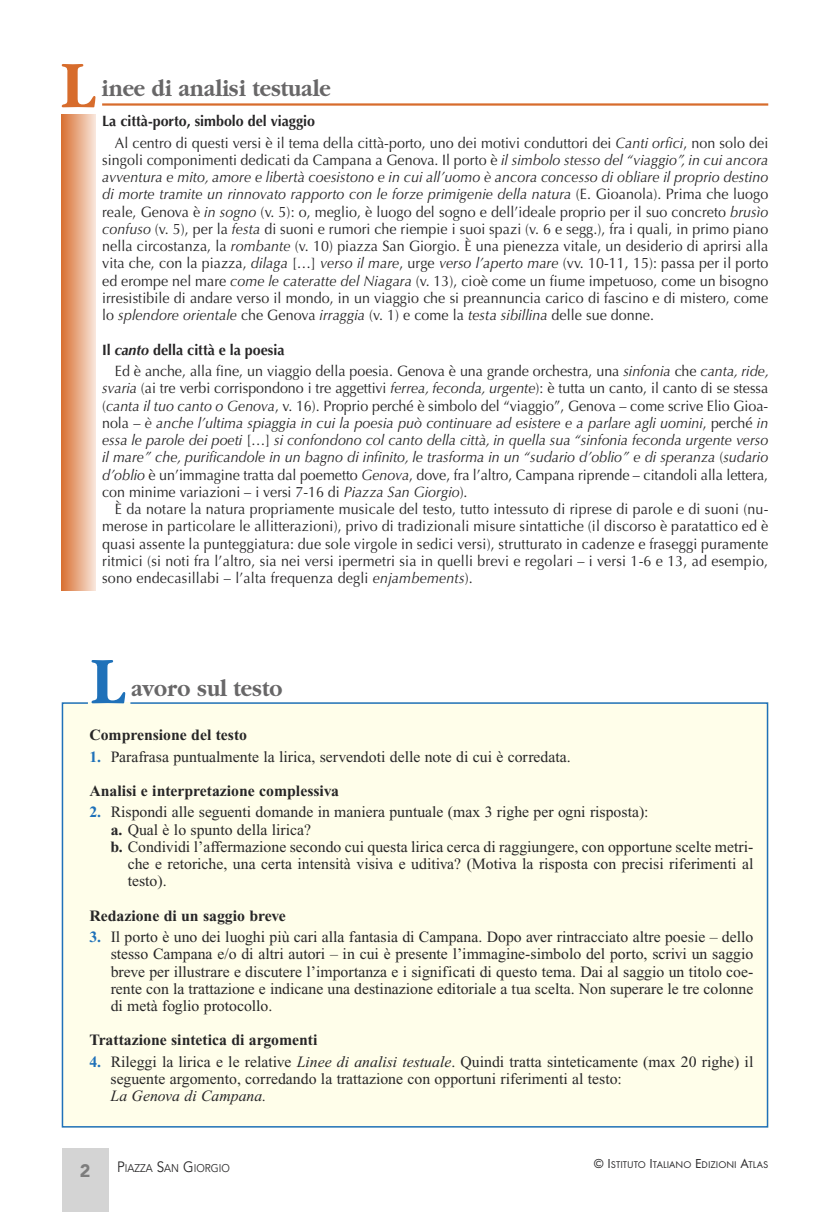
<style>
.page{position:relative;width:830px;height:1212px;background:#fff}
.page>*{position:absolute;margin:0;border:0;box-sizing:border-box;transform-origin:0 0}
.t1{font:700 69.15px "Garamond";color:#1f71b9;scale:.9 1}
.t2{font:700 69.15px "Garamond";color:#d76c2c;scale:.9 1}
.t3{font:700 24px "Garamond";color:#686768;scale:.9 1}
.t4{font:900 18px "Avenir";color:#7d7d7d}
.t5{font:15.75px/17.2px "Times New Roman";color:#272627}
.t6{font:700 15.75px "Times New Roman";color:#272627}
.t7{font:italic 15.75px "Times New Roman";color:#272627}
.t8{font:15px/17.2px "Optima";letter-spacing:.005em;color:#272627;scale:.95 1}
.t9{font:italic 15px/17.2px "Optima";color:#272627;text-align:justify;scale:.95 1}
.t10{font:11.25px "Avenir";color:#272627;scale:.9 1}
.t11{font:10.2px "Futura T";color:#272627}
.s1{font-weight:700}
.s2{font-style:italic}
.s3{font-weight:700;font-style:italic}
.s4{font-style:normal}
.s5{font-weight:700;color:#1f71b9}
.s6{font-size:15px}
.s7{font-size:13.5px}
</style>
<div class="page">
<div style="left:62px;top:1148px;width:46px;height:64px;background:#d4d4d4"></div>
<div style="left:61px;top:702px;width:707px;height:426px;background:#fffeea"></div>
<hr style="left:102px;top:103px;width:665px;height:3px;background:#d76c2c">
<div style="left:62px;top:115px;width:34px;height:475px;background:linear-gradient(to right,#d97235,#f8e4d8)"></div>
<h1 class="t2" style="left:61px;top:43px;width:39px">L</h1>
<h2 class="t3" style="left:101px;top:73px;width:256px">inee di analisi testuale</h2>
<p class="t8" style="left:115px;top:112px;width:689px;line-height:21.5px;text-indent:-13px"><span class="s1">La città-porto, simbolo del viaggio<br></span>Al centro di questi versi è il tema della città-porto, uno dei motivi conduttori dei <span class="s2">Canti orfici</span>, non solo dei</p>
<p class="t8" style="left:102px;top:153px;width:702px;text-align:justify">singoli componimenti dedicati da Campana a Genova. Il porto è <span class="s2">il simbolo stesso del “viaggio”, in cui ancora avventura e mito, amore e libertà coesistono e in cui all’uomo è ancora concesso di obliare il proprio destino di morte tramite un rinnovato rapporto con le forze primigenie della natura</span> (E. Gioanola). Prima che luogo reale, Genova è <span class="s2">in sogno</span> (v. 5): o, meglio, è luogo del sogno e dell’ideale proprio per il suo concreto <span class="s2">brusìo confuso</span> (v. 5), per la <span class="s2">festa</span> di suoni e rumori che riempie i suoi spazi (v. 6 e segg.), fra i quali, in primo piano nella circostanza, la <span class="s2">rombante</span> (v. 10) piazza San Giorgio. È una pienezza vitale, un desiderio di aprirsi alla vita che, con la piazza, <span class="s2">dilaga</span> […] <span class="s2">verso il mare</span>, urge <span class="s2">verso l’aperto mare</span> (vv. 10-11, 15): passa per il porto ed erompe nel mare <span class="s2">come le cateratte del Niagara</span> (v. 13), cioè come un fiume impetuoso, come un bisogno irresistibile di andare verso il mondo, in un viaggio che si preannuncia carico di fascino e di mistero, come lo <span class="s2">splendore orientale</span> che Genova <span class="s2">irraggia</span> (v. 1) e come la <span class="s2">testa sibillina</span> delle sue donne.</p>
<p class="t8" style="left:115px;top:340px;width:689px;line-height:21.5px;text-indent:-13px"><span class="s1">Il</span> <span class="s3">canto</span> <span class="s1">della città e la poesia<br></span>Ed è anche, alla fine, un viaggio della poesia. Genova è una grande orchestra, una <span class="s2">sinfonia</span> che <span class="s2">canta, ride,</span></p>
<p class="t9" style="left:102px;top:381px;width:702px">svaria <span class="s4">(ai tre verbi corrispondono i tre aggettivi</span> ferrea, feconda, urgente<span class="s4">): è tutta un canto, il canto di se stessa (</span>canta il tuo canto o Genova<span class="s4">, v. 16). Proprio perché è simbolo del “viaggio”, Genova – come scrive Elio Gioa&shy;nola –</span> è anche l’ultima spiaggia in cui la poesia può continuare ad esistere e a parlare agli uomini<span class="s4">, perché</span> in essa le parole dei poeti <span class="s4">[…]</span> si confondono col canto della città, in quella sua “sinfonia feconda urgente verso il mare” che, purificandole in un bagno di infinito, le trasforma in un “sudario d’oblio” e di speranza <span class="s4">(</span>sudario d’oblio <span class="s4">è un’immagine tratta dal poemetto</span> Genova<span class="s4">, dove, fra l’altro, Campana riprende – citandoli alla lettera, con minime variazioni – i versi 7-16 di</span> Piazza San Giorgio<span class="s4">).</span></p>
<p class="t8" style="left:102px;top:502px;width:702px;text-align:justify;text-indent:13px">È da notare la natura propriamente musicale del testo, tutto intessuto di riprese di parole e di suoni (nu&shy;merose in particolare le allitterazioni), privo di tradizionali misure sintattiche (il discorso è paratattico ed è quasi assente la punteggiatura: due sole virgole in sedici versi), strutturato in cadenze e fraseggi puramente ritmici (si noti fra l’altro, sia nei versi ipermetri sia in quelli brevi e regolari – i versi 1-6 e 13, ad esempio, sono endecasillabi – l’alta frequenza degli <span class="s2">enjambements</span>).</p>
<h1 class="t1" style="left:91px;top:639px;width:39px">L</h1>
<h2 class="t3" style="left:131px;top:674px;width:169px">avoro sul testo</h2>
<p class="t6" style="left:89px;top:730px;width:159px">Comprensione del testo</p>
<p class="t5" style="left:89px;top:741px;width:482px;line-height:34.2px"><span class="s5">1.</span> Parafrasa puntualmente la lirica, servendoti delle note di cui è corredata.<br><span class="s1">Analisi e interpretazione complessiva</span></p>
<p class="t5" style="left:89px;top:805px;width:560px"><span class="s5">2.</span> Rispondi alle seguenti domande in maniera puntuale (max 3 righe per ogni risposta):</p>
<p class="t5" style="left:111px;top:822px;width:202px"><span class="s1">a.</span> Qual è lo spunto della lirica?</p>
<p class="t5" style="left:111px;top:839px;width:644px"><span class="s1">b.</span> Condividi l’affermazione secondo cui questa lirica cerca di raggiungere, con opportune scelte metri-</p>
<p class="t5" style="left:128px;top:857px;width:627px">che e retoriche, una certa intensità visiva e uditiva? (Motiva la risposta con precisi riferimenti al</p>
<p class="t5" style="left:128px;top:874px;width:40px">testo).</p>
<p class="t6" style="left:89px;top:910px;width:198px">Redazione di un saggio breve</p>
<p class="t5" style="left:111px;top:930px;width:644px;text-align:justify;text-indent:-21px"><span class="s5">3.</span> Il porto è uno dei luoghi più cari alla fantasia di Campana. Dopo aver rintracciato altre poesie – dello stesso Campana e/o di altri autori – in cui è presente l’immagine-simbolo del porto, scrivi un saggio breve per illustrare e discutere l’importanza e i significati di questo tema. Dai al saggio un titolo coe&shy;rente con la trattazione e indicane una destinazione editoriale a tua scelta. Non superare le tre colonne di metà foglio protocollo.</p>
<p class="t6" style="left:89px;top:1035px;width:229px">Trattazione sintetica di argomenti</p>
<p class="t5" style="left:111px;top:1054px;width:644px;text-indent:-21px"><span class="s5">4.</span> Rileggi la lirica e le relative <span class="s2">Linee di analisi testuale</span>. Quindi tratta sinteticamente (max 20 righe) il seguente argomento, corredando la trattazione con opportuni riferimenti al testo:</p>
<p class="t7" style="left:111px;top:1090px;width:157px">La Genova di Campana.</p>
<p class="t4" style="left:80px;top:1159px;width:12px">2</p>
<p class="t10" style="left:117px;top:1160px;width:127px"><span class="s6">P</span>IAZZA <span class="s6">S</span>AN <span class="s6">G</span>IORGIO</p>
<p class="t11" style="left:593px;top:1158px;width:176px"><span class="s7">© I</span>STITUTO <span class="s7">I</span>TALIANO <span class="s7">E</span>DIZIONI <span class="s7">A</span>TLAS</p>
</div>
